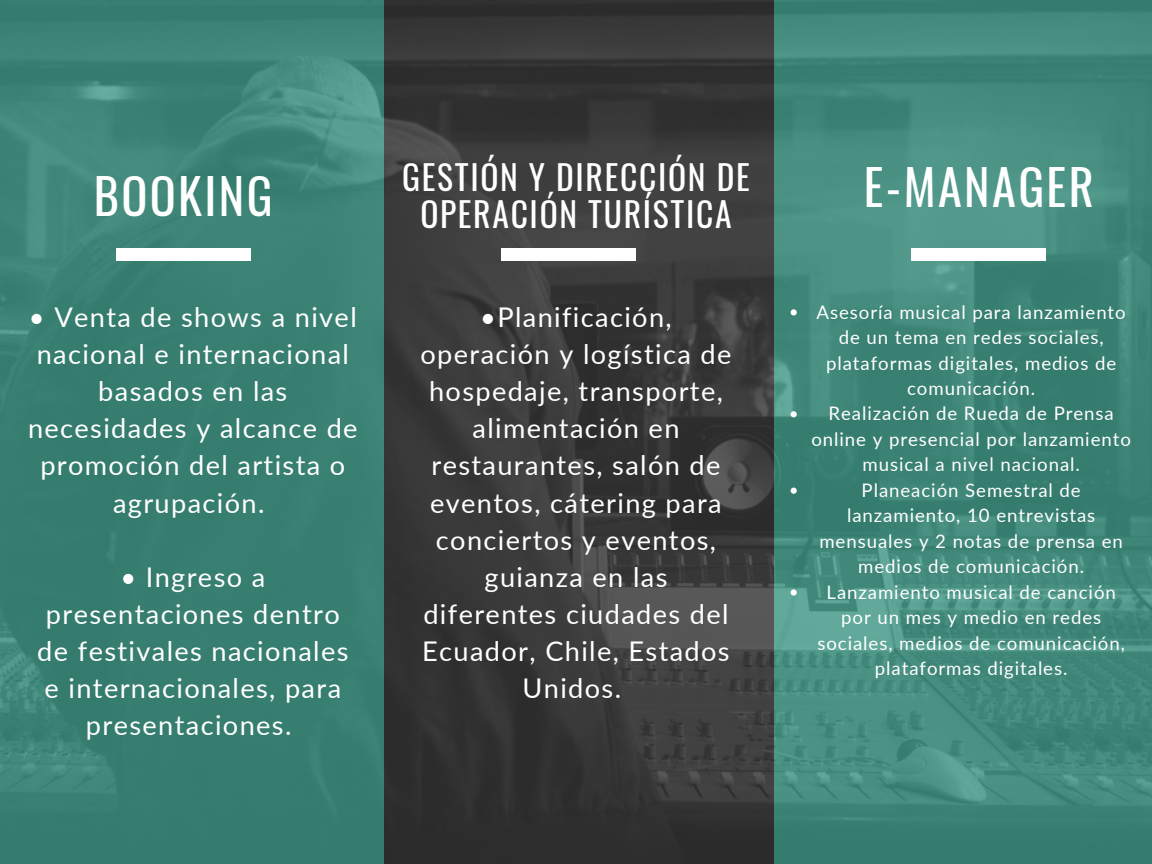
<style>
.page{position:relative;width:1152px;height:864px;background:#fff}
.page>*{position:absolute;margin:0;border:0;box-sizing:border-box;transform-origin:0 0}
.t1{font:48.3px "Oswald";letter-spacing:.05em;color:#fff}
.t2{font:33.6px/36.8px "Oswald";letter-spacing:.05em;color:#fff;text-align:center}
.t3{font:27.15px/37.2px "Lato";letter-spacing:.05em;color:#fff;text-align:center}
.t4{font:18.6px/25.5px "Lato";letter-spacing:.05em;color:#fff;text-align:center}
</style>
<div class="page">
<img style="left:0;top:0;width:1152px;height:864px">
<div style="left:116px;top:249px;width:135px;height:12px;background:#fff"></div>
<div style="left:501px;top:249px;width:135px;height:12px;background:#fff"></div>
<div style="left:911px;top:249px;width:135px;height:12px;background:#fff"></div>
<svg style="left:791px;top:309px;width:6px;height:7px"></svg>
<svg style="left:791px;top:411px;width:6px;height:6px"></svg>
<svg style="left:791px;top:488px;width:6px;height:6px"></svg>
<svg style="left:791px;top:589px;width:6px;height:7px"></svg>
<p class="t1" style="left:94px;top:159px;width:181px">BOOKING</p>
<p class="t3" style="left:28px;top:298px;width:331px">• Venta de shows a nivel nacional e internacional basados en las necesidades y alcance de promoción del artista o agrupación.</p>
<p class="t3" style="left:37px;top:558px;width:313px">• Ingreso a presentaciones dentro de festivales nacionales e internacionales, para presentaciones.</p>
<p class="t2" style="left:402px;top:158px;width:349px">GESTIÓN Y DIRECCIÓN DE<br>OPERACIÓN TURÍSTICA</p>
<p class="t3" style="left:421px;top:298px;width:312px">•Planificación, operación y logística de hospedaje, transporte, alimentación en restaurantes, salón de eventos, cátering para conciertos y eventos, guianza en las diferentes ciudades del<br>Ecuador, Chile, Estados<br>Unidos.</p>
<p class="t1" style="left:864px;top:149px;width:231px">E-MANAGER</p>
<p class="t4" style="left:817px;top:299px;width:311px">Asesoría musical para lanzamiento de un tema en redes sociales, plataformas digitales, medios de comunicación.</p>
<p class="t4" style="left:811px;top:401px;width:321px">Realización de Rueda de Prensa online y presencial por lanzamiento musical a nivel nacional.</p>
<p class="t4" style="left:819px;top:477px;width:305px">Planeación Semestral de lanzamiento, 10 entrevistas mensuales y 2 notas de prensa en medios de comunicación.</p>
<p class="t4" style="left:817px;top:579px;width:309px">Lanzamiento musical de canción por un mes y medio en redes sociales, medios de comunicación, plataformas digitales.</p>
</div>
